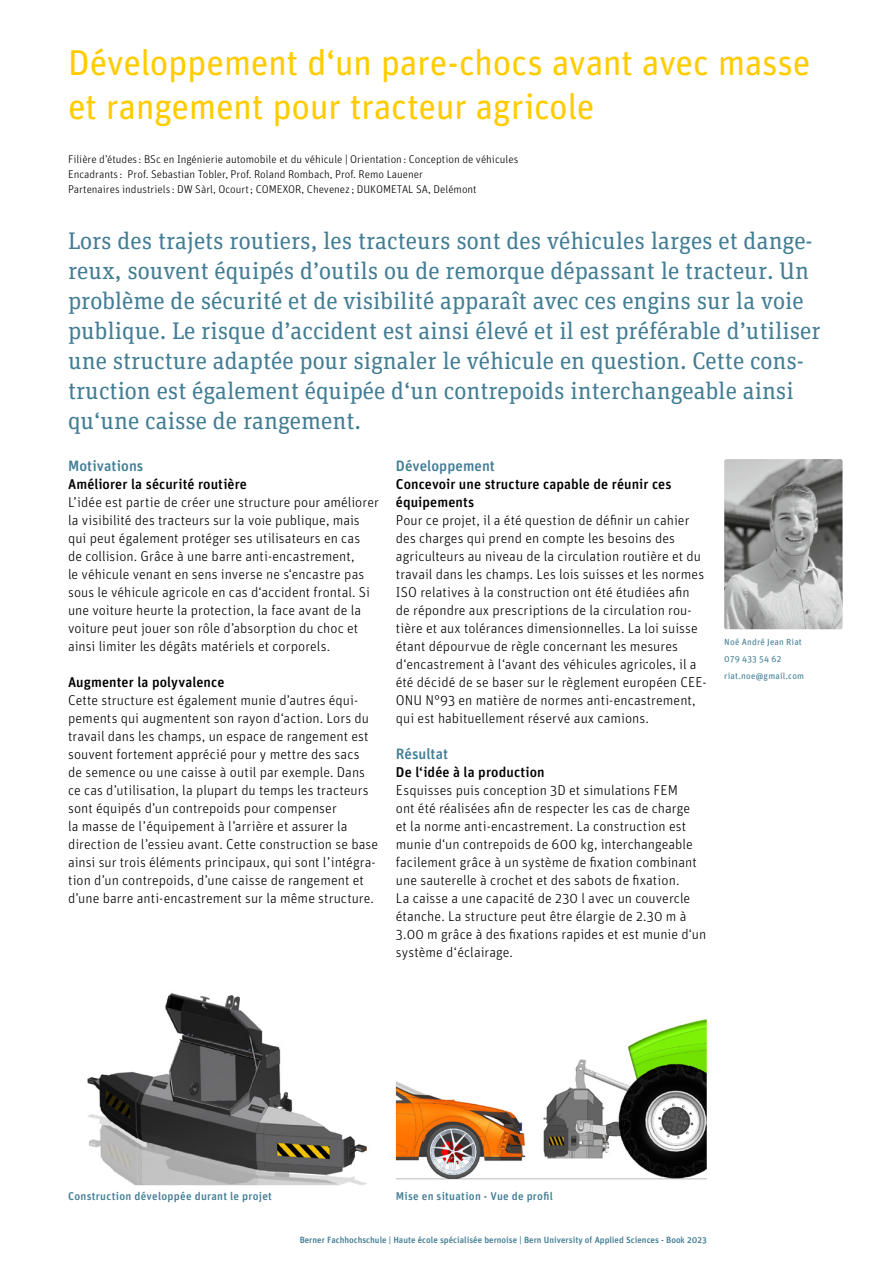
<style>
.page{position:relative;width:893px;height:1263px;background:#fff}
.page>*{position:absolute;margin:0;border:0;box-sizing:border-box;transform-origin:0 0}
.t1{font:36px/43.5px "Unit Rounded Pro";letter-spacing:-.015em;color:#fc0}
.t2{font:24px/30px "Unit Slab Pro";color:#427d94}
.t3{font:500 15px "Unit Rounded Pro";color:#427d94}
.t4{font:300 14.25px/18px "Unit Rounded Pro";letter-spacing:.005em;color:#000}
.t5{font:500 14.25px/18px "Unit Rounded Pro";letter-spacing:.005em;color:#000}
.t6{font:300 11.25px/15px "Unit Rounded Pro";color:#000}
.t7{font:500 11.25px "Unit Rounded Pro";letter-spacing:.025em;color:#427d94}
.t8{font:500 9px "Unit Rounded Pro";color:#427d94}
.t9{font:9px/16.8px "Unit Rounded Pro";letter-spacing:.02em;color:#427d94}
</style>
<div class="page">
<img style="left:724px;top:459px;width:118px;height:170px">
<img style="left:87px;top:993px;width:280px;height:192px">
<img style="left:396px;top:1019px;width:311px;height:161px">
<h1 class="t1" style="left:68px;top:39px;width:744px">Développement d‘un pare-chocs avant avec masse et rangement pour tracteur agricole</h1>
<p class="t6" style="left:68px;top:151px;width:452px">Filière d’études : BSc en Ingénierie automobile et du véhicule | Orientation: Conception de véhicules<br>Encadrants : Prof. Sebastian Tobler, Prof. Roland Rombach, Prof. Remo Lauener<br>Partenaires industriels : DW Sàrl, Ocourt; COMEXOR, Chevenez ; DUKOMETAL SA, Delémont</p>
<p class="t2" style="left:68px;top:225px;width:754px">Lors des trajets routiers, les tracteurs sont des véhicules larges et dange&shy;reux, souvent équipés d’outils ou de remorque dépassant le tracteur. Un problème de sécurité et de visibilité apparaît avec ces engins sur la voie publique. Le risque d’accident est ainsi élevé et il est préférable d’utiliser une structure adaptée pour signaler le véhicule en question. Cette cons&shy;truction est également équipée d‘un contrepoids interchangeable ainsi qu‘une caisse de rangement.</p>
<p class="t3" style="left:68px;top:455px;width:77px">Motivations</p>
<p class="t5" style="left:68px;top:475px;width:180px">Améliorer la sécurité routière</p>
<p class="t4" style="left:68px;top:493px;width:312px">L’idée est partie de créer une structure pour améliorer la visibilité des tracteurs sur la voie publique, mais qui peut également protéger ses utilisateurs en cas<br>de collision. Grâce à une barre anti-encastrement,<br>le véhicule venant en sens inverse ne s‘encastre pas sous le véhicule agricole en cas d‘accident frontal. Si une voiture heurte la protection, la face avant de la voiture peut jouer son rôle d’absorption du choc et ainsi limiter les dégâts matériels et corporels.</p>
<p class="t5" style="left:68px;top:672px;width:158px">Augmenter la polyvalence</p>
<p class="t4" style="left:68px;top:691px;width:312px">Cette structure est également munie d’autres équi&shy;pements qui augmentent son rayon d‘action. Lors du travail dans les champs, un espace de rangement est souvent fortement apprécié pour y mettre des sacs<br>de semence ou une caisse à outil par exemple. Dans ce cas d’utilisation, la plupart du temps les tracteurs sont équipés d’un contrepoids pour compenser<br>la masse de l’équipement à l’arrière et assurer la direction de l’essieu avant. Cette construction se base ainsi sur trois éléments principaux, qui sont l’intégra&shy;tion d’un contrepoids, d’une caisse de rangement et d’une barre anti-encastrement sur la même structure.</p>
<p class="t3" style="left:396px;top:455px;width:101px">Développement</p>
<p class="t5" style="left:396px;top:475px;width:277px">Concevoir une structure capable de réunir ces équipements</p>
<p class="t4" style="left:396px;top:511px;width:312px">Pour ce projet, il a été question de définir un cahier des charges qui prend en compte les besoins des agriculteurs au niveau de la circulation routière et du travail dans les champs. Les lois suisses et les normes ISO relatives à la construction ont été étudiées afin de répondre aux prescriptions de la circulation rou&shy;tière et aux tolérances dimensionnelles. La loi suisse étant dépourvue de règle concernant les mesures d‘encastrement à l‘avant des véhicules agricoles, il a été décidé de se baser sur le règlement européen CEE-ONU N°93 en matière de normes anti-encastrement, qui est habituellement réservé aux camions.</p>
<p class="t3" style="left:396px;top:743px;width:54px">Résultat</p>
<p class="t5" style="left:396px;top:763px;width:150px">De l‘idée à la production</p>
<p class="t4" style="left:396px;top:781px;width:312px">Esquisses puis conception 3D et simulations FEM<br>ont été réalisées afin de respecter les cas de charge<br>et la norme anti-encastrement. La construction est munie d‘un contrepoids de 600 kg, interchangeable facilement grâce à un système de fixation combinant une sauterelle à crochet et des sabots de fixation.<br>La caisse a une capacité de 230 l avec un couvercle étanche. La structure peut être élargie de 2.30 m à 3.00 m grâce à des fixations rapides et est munie d‘un système d‘éclairage.</p>
<p class="t9" style="left:724px;top:633px;width:81px">Noé André Jean Riat<br>079 433 54 62 riat.noe@gmail.com</p>
<p class="t7" style="left:68px;top:1188px;width:205px">Construction développée durant le projet</p>
<p class="t7" style="left:396px;top:1188px;width:159px">Mise en situation - Vue de profil</p>
<p class="t8" style="left:300px;top:1234px;width:409px">Berner Fachhochschule | Haute école spécialisée bernoise | Bern University of Applied Sciences - Book 2023</p>
</div>
